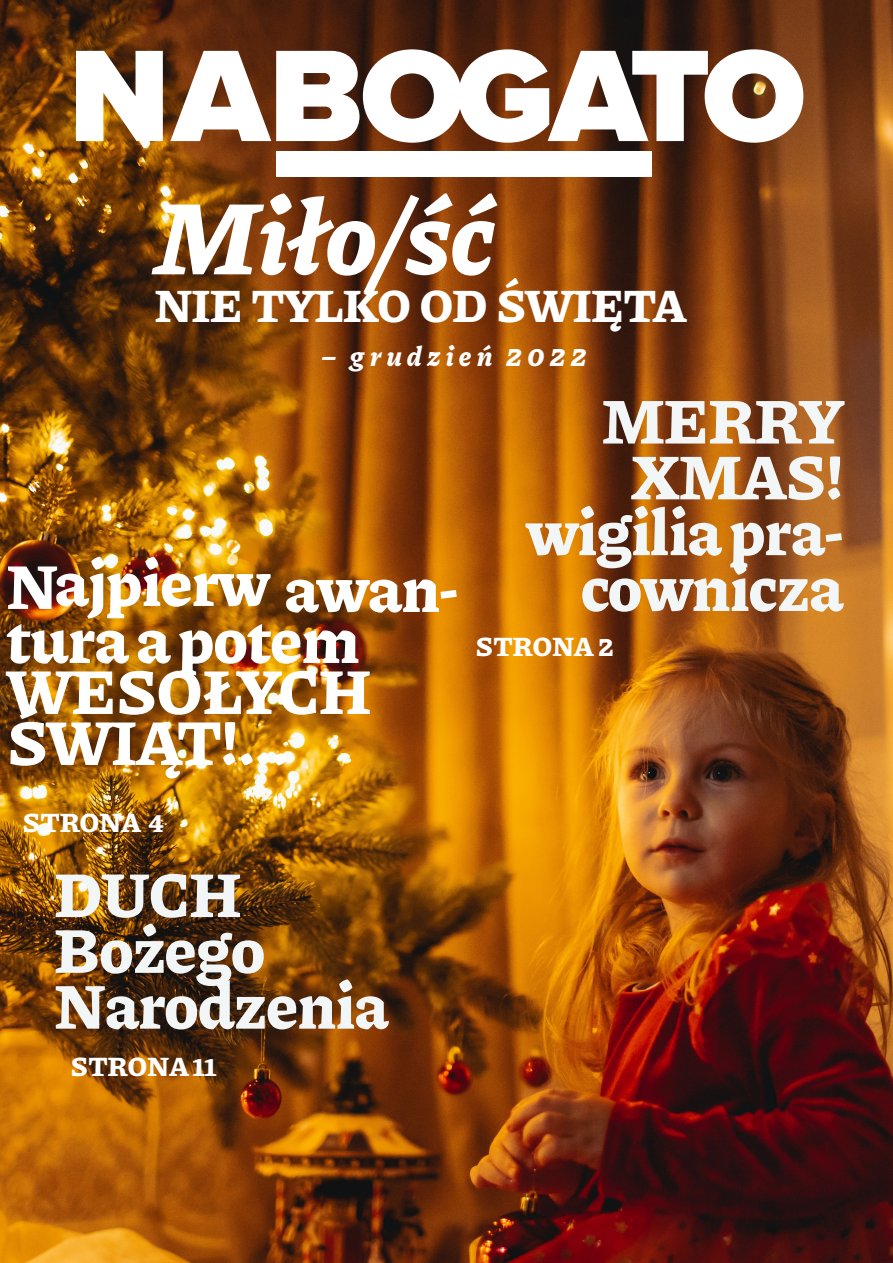
<style>
.page{position:relative;width:893px;height:1263px;background:#fff}
.page>*{position:absolute;margin:0;border:0;box-sizing:border-box;transform-origin:0 0}
.Story_Heading{font:italic 900 103.5px "Piazzolla";letter-spacing:-.02em;color:#fff}
.Story_Heading-2{font:900 63px/55.8px "Piazzolla";letter-spacing:-.02em;color:#f3f6f7;text-align:center}
.Story_Heading-3{font:900 63px/57px "Piazzolla";letter-spacing:-.02em;color:#fff}
.Story_Heading-4{font:900 46.2px "Piazzolla";letter-spacing:-.025em;color:#fff}
.Page_Detail{font:900 27px "Piazzolla";letter-spacing:-.005em;color:#fff}
.Page_Detail-2{font:italic 900 27px "Piazzolla";letter-spacing:.18em;color:#fff}
</style>
<div class="page">
<img style="left:0;top:0;width:893px;height:1263px">
<svg style="left:76px;top:51px;width:87px;height:90px"></svg>
<svg style="left:170px;top:49px;width:633px;height:94px"></svg>
<div style="left:276px;top:151px;width:376px;height:26px;background:#fff"></div>
<p class="Story_Heading" style="left:154px;top:177px;width:342px">Miło/ść</p>
<p class="Story_Heading-4" style="left:154px;top:279px;width:533px">NIE TYLKO OD ŚWIĘTA</p>
<p class="Page_Detail-2" style="left:321px;top:341px;width:267px">– grudzień 2022</p>
<p class="Story_Heading-3" style="left:6px;top:555px;width:454px">Najpierw awan&shy;tura a potem</p>
<p class="Story_Heading-3" style="left:6px;top:666px;width:366px;line-height:51px">WESOŁYCH<br>ŚWIĄT!...</p>
<p class="Page_Detail" style="left:23px;top:806px;width:143px">STRONA 4</p>
<p class="Story_Heading-2" style="left:54px;top:866px;width:189px">DUCH</p>
<p class="Story_Heading-2" style="left:54px;top:922px;width:213px">Bożego</p>
<p class="Story_Heading-2" style="left:54px;top:978px;width:336px">Narodzenia</p>
<p class="Page_Detail" style="left:71px;top:1051px;width:147px">STRONA 11</p>
<p class="Story_Heading-2" style="left:602px;top:393px;width:244px">MERRY<br>XMAS!</p>
<p class="Story_Heading-2" style="left:527px;top:504px;width:319px;text-align:right">wigilia pra&shy;cownicza</p>
<p class="Page_Detail" style="left:475px;top:631px;width:140px">STRONA 2</p>
</div>
